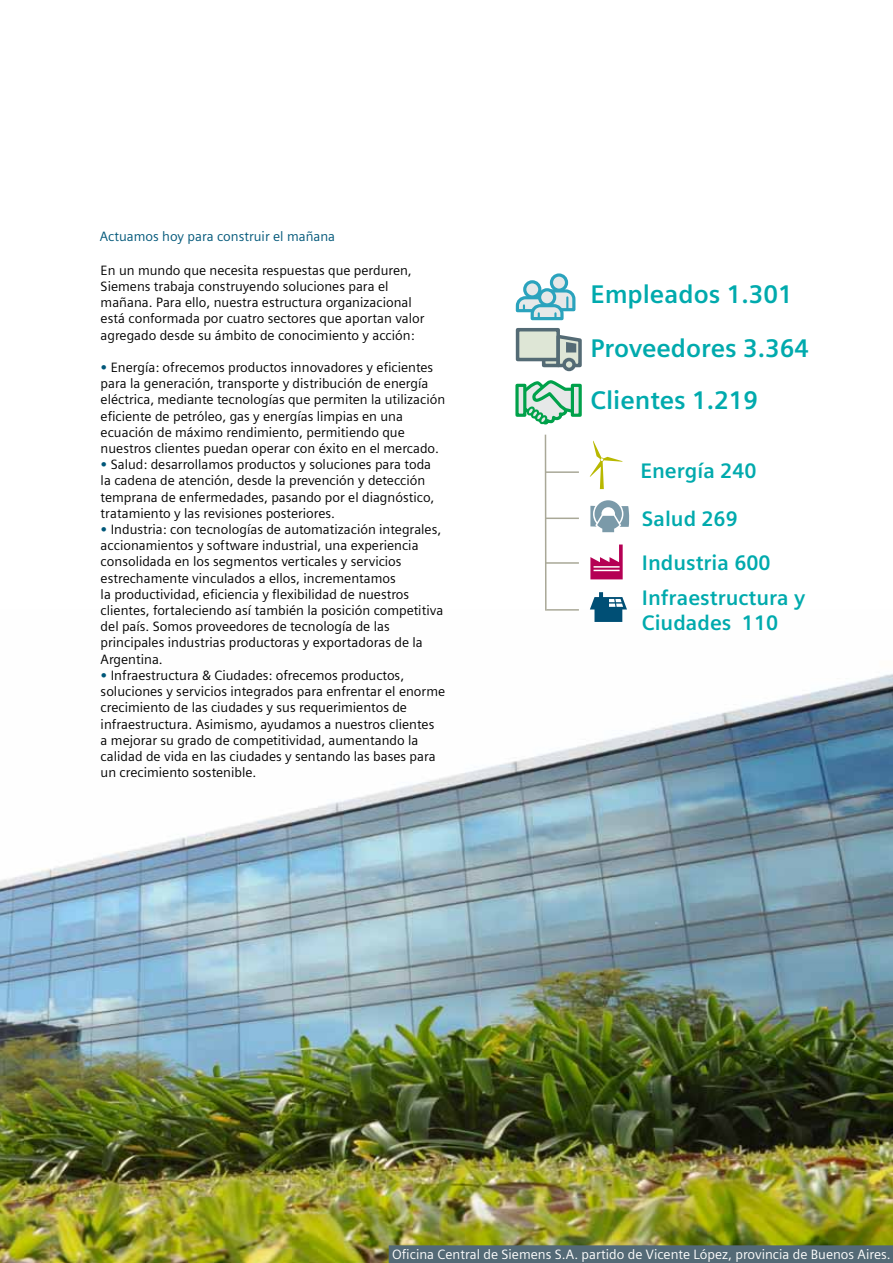
<style>
.page{position:relative;width:893px;height:1263px;background:#fff}
.page>*{position:absolute;margin:0;border:0;box-sizing:border-box;transform-origin:0 0}
.t1{font:700 25.5px/53.4px "Siemens Sans";color:#00aaad}
.t2{font:700 21px/44.1px "Siemens Sans";color:#00aaad}
.t3{font:13.5px/16.2px "Siemens Sans";color:#000}
.t4{font:13.5px "Siemens Sans";color:#fff}
.t5{font:13.5px "Siemens Sans";color:#005779}
.s1{font-weight:700;color:#005779}
</style>
<div class="page">
<img style="left:0;top:674px;width:893px;height:589px">
<div style="left:542px;top:351px;width:18px;height:16px;background:#b4c1b9;border:4px solid #546b75"></div>
<div style="left:516px;top:328px;width:44px;height:33px;background:#dee6d6;border:4px solid #546b75"></div>
<svg style="left:555px;top:332px;width:27px;height:36px"></svg>
<div style="left:564px;top:359px;width:10px;height:10px;background:#dee6d6;border-radius:50%"></div>
<div style="left:562px;top:358px;width:14px;height:13px;border:4px solid #546b75;border-radius:50%"></div>
<hr style="left:545px;top:518px;width:34px;height:1px;background:#a9a897">
<hr style="left:545px;top:562px;width:34px;height:2px;background:#a9a897">
<hr style="left:545px;top:435px;width:2px;height:176px;background:#a9a897">
<hr style="left:546px;top:609px;width:33px;height:2px;background:#a9a897">
<svg style="left:524px;top:281px;width:16px;height:16px"></svg>
<div style="left:523px;top:280px;width:18px;height:19px;border:3px solid #2ba3bd;border-radius:50%"></div>
<div style="left:551px;top:275px;width:16px;height:15px;background:#e6e8e8;border-radius:50%"></div>
<div style="left:550px;top:273px;width:18px;height:19px;border:3px solid #2ba3bd;border-radius:50%"></div>
<svg style="left:515px;top:288px;width:61px;height:33px"></svg>
<div style="left:539px;top:289px;width:16px;height:16px;background:#e6e8e8;border-radius:50%"></div>
<div style="left:538px;top:288px;width:18px;height:18px;border:3px solid #2ba3bd;border-radius:50%"></div>
<div style="left:515px;top:384px;width:11px;height:33px;border:3px solid #00a14a"></div>
<div style="left:571px;top:384px;width:11px;height:33px;border:3px solid #00a14a"></div>
<svg style="left:518px;top:380px;width:61px;height:93px"></svg>
<svg style="left:590px;top:544px;width:33px;height:35px"></svg>
<svg style="left:590px;top:592px;width:37px;height:30px"></svg>
<svg style="left:590px;top:500px;width:39px;height:32px"></svg>
<svg style="left:590px;top:441px;width:33px;height:48px"></svg>
<div style="left:389px;top:1245px;width:504px;height:18px;background:#546a76"></div>
<p class="t5" style="left:100px;top:229px;width:237px">Actuamos hoy para construir el mañana</p>
<p class="t3" style="left:101px;top:262px;width:325px">En un mundo que necesita respuestas que perduren, Siemens trabaja construyendo soluciones para el mañana. Para ello, nuestra estructura organizacional está conformada por cuatro sectores que aportan valor agregado desde su ámbito de conocimiento y acción:</p>
<p class="t3" style="left:101px;top:359px;width:346px"><span class="s1">•</span> Energía: ofrecemos productos innovadores y eficientes para la generación, transporte y distribución de energía eléctrica, mediante tecnologías que permiten la utilización eficiente de petróleo, gas y energías limpias en una ecuación de máximo rendimiento, permitiendo que nuestros clientes puedan operar con éxito en el mercado.</p>
<p class="t3" style="left:101px;top:457px;width:335px"><span class="s1">•</span> Salud: desarrollamos productos y soluciones para toda la cadena de atención, desde la prevención y detección temprana de enfermedades, pasando por el diagnóstico, tratamiento y las revisiones posteriores.</p>
<p class="t3" style="left:101px;top:521px;width:344px"><span class="s1">•</span> Industria: con tecnologías de automatización integrales, accionamientos y software industrial, una experiencia consolidada en los segmentos verticales y servicios estrechamente vinculados a ellos, incrementamos<br>la productividad, eficiencia y flexibilidad de nuestros clientes, fortaleciendo así también la posición competitiva del país. Somos proveedores de tecnología de las principales industrias productoras y exportadoras de la Argentina.</p>
<p class="t3" style="left:101px;top:667px;width:346px"><span class="s1">•</span> Infraestructura &amp; Ciudades: ofrecemos productos, soluciones y servicios integrados para enfrentar el enorme crecimiento de las ciudades y sus requerimientos de infraestructura. Asimismo, ayudamos a nuestros clientes<br>a mejorar su grado de competitividad, aumentando la calidad de vida en las ciudades y sentando las bases para un crecimiento sostenible.</p>
<h1 class="t1" style="left:590px;top:267px;width:220px">Empleados 1.301<br>Proveedores 3.364<br>Clientes 1.219</h1>
<h2 class="t2" style="left:640px;top:449px;width:118px">Energía 240</h2>
<h2 class="t2" style="left:642px;top:497px;width:130px">Salud 269<br>Industria 600</h2>
<h2 class="t2" style="left:642px;top:585px;width:165px;line-height:25.2px">Infraestructura y<br>Ciudades 110</h2>
<p class="t4" style="left:392px;top:1247px;width:500px">Oficina Central de Siemens S.A. partido de Vicente López, provincia de Buenos Aires.</p>
</div>
